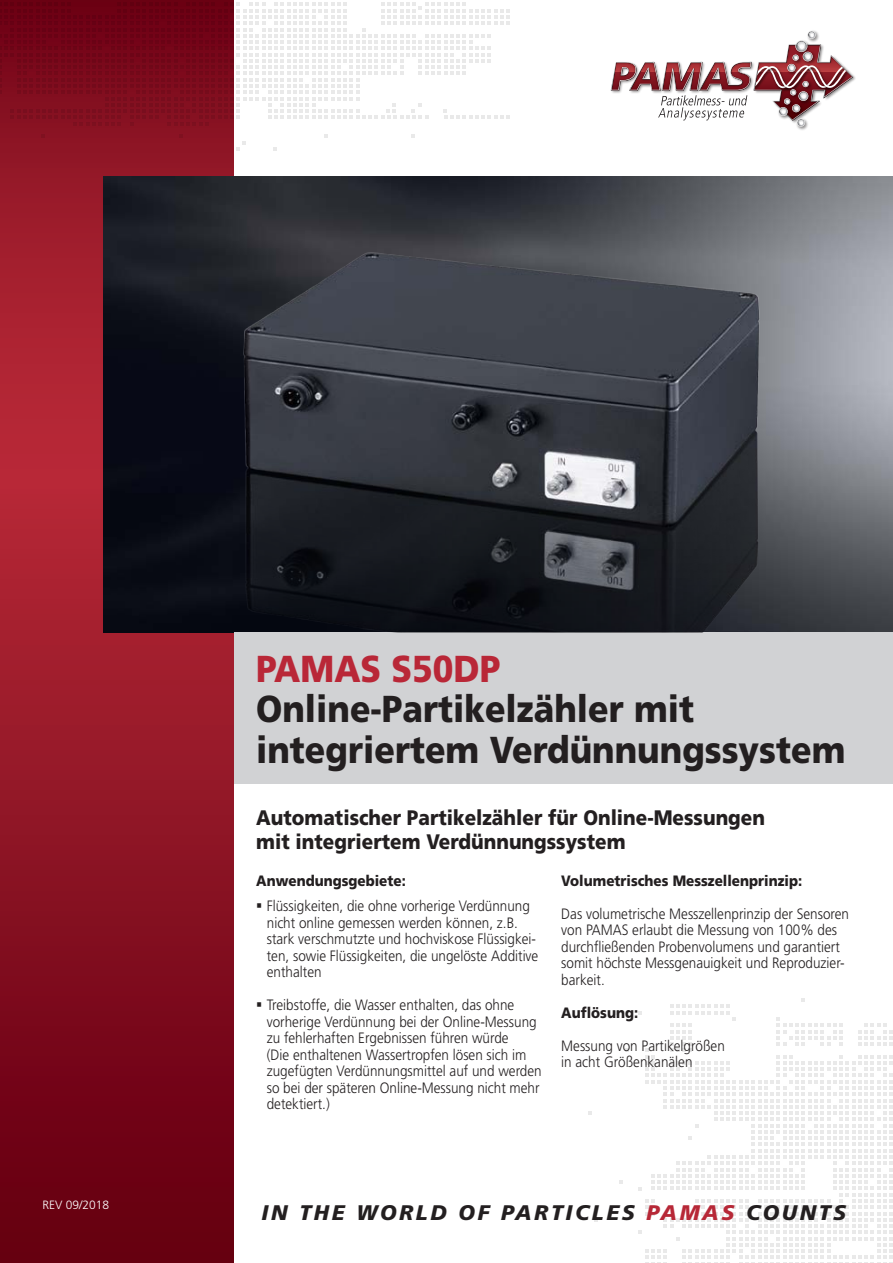
<style>
.page{position:relative;width:893px;height:1263px;background:#fff}
.page>*{position:absolute;margin:0;border:0;box-sizing:border-box;transform-origin:0 0}
.t1{font:900 37.5px/40.5px "Frutiger";color:#231f20;scale:.9 1}
.t2{font:900 37.5px "Frutiger";color:#b92737;scale:.9 1}
.t3{font:italic 900 21.15px "Frutiger";letter-spacing:.125em;color:#231f20}
.t4{font:900 21px/24px "Frutiger";color:#231f20;scale:.9 1}
.t5{font:300 15px/16.5px "Frutiger";color:#231f20;scale:.9 1}
.t6{font:900 15px "Frutiger";color:#231f20;scale:.9 1}
.t7{font:300 12px "Frutiger";color:#fff}
.s1{color:#b72837}
</style>
<div class="page">
<svg style="left:0;top:126px;width:234px;height:1137px;background:#8c1223"></svg>
<img style="left:797px;top:127px;width:10px;height:3px">
<svg style="left:611px;top:31px;width:242px;height:96px"></svg>
<img style="left:103px;top:177px;width:790px;height:455px">
<div style="left:234px;top:632px;width:659px;height:151px;background:#d1d2d4"></div>
<svg style="left:588px;top:1111px;width:4px;height:4px"></svg>
<svg style="left:619px;top:1180px;width:4px;height:4px"></svg>
<svg style="left:594px;top:1218px;width:4px;height:4px"></svg>
<svg style="left:613px;top:1011px;width:4px;height:4px"></svg>
<svg style="left:638px;top:998px;width:255px;height:265px"></svg>
<svg style="left:626px;top:1048px;width:3px;height:4px"></svg>
<svg style="left:0;top:0;width:510px;height:126px"></svg>
<svg style="left:324px;top:134px;width:3px;height:4px"></svg>
<svg style="left:411px;top:134px;width:4px;height:4px"></svg>
<svg style="left:41px;top:134px;width:4px;height:4px"></svg>
<svg style="left:179px;top:134px;width:4px;height:4px"></svg>
<svg style="left:236px;top:141px;width:10px;height:10px"></svg>
<svg style="left:273px;top:147px;width:4px;height:4px"></svg>
<img style="left:209px;top:177px;width:575px;height:455px">
<p class="t7" style="left:43px;top:1198px;width:68px">REV 09/2018</p>
<h1 class="t2" style="left:256px;top:646px;width:273px">PAMAS S50DP</h1>
<h1 class="t1" style="left:256px;top:689px;width:656px">Online-Partikelzähler mit integriertem Verdünnungssystem</h1>
<h3 class="t4" style="left:256px;top:805px;width:567px">Automatischer Partikelzähler für Online-Messungen mit integriertem Verdünnungssystem</h3>
<p class="t6" style="left:256px;top:871px;width:168px">Anwendungsgebiete:</p>
<p class="t5" style="left:267px;top:898px;width:303px">Flüssigkeiten, die ohne vorherige Verdünnung nicht online gemessen werden können, z.B. stark verschmutzte und hochviskose Flüssigkei&shy;ten, sowie Flüssigkeiten, die ungelöste Additive enthalten</p>
<p class="t5" style="left:267px;top:997px;width:307px">Treibstoffe, die Wasser enthalten, das ohne vorherige Verdünnung bei der Online-Messung zu fehlerhaften Ergebnissen führen würde<br>(Die enthaltenen Wassertropfen lösen sich im zugefügten Verdünnungsmittel auf und werden so bei der späteren Online-Messung nicht mehr detektiert.)</p>
<p class="t6" style="left:561px;top:871px;width:269px">Volumetrisches Messzellenprinzip:</p>
<p class="t5" style="left:561px;top:906px;width:321px">Das volumetrische Messzellenprinzip der Sensoren von PAMAS erlaubt die Messung von 100% des durchfließenden Probenvolumens und garantiert somit höchste Messgenauigkeit und Reproduzier&shy;barkeit.</p>
<p class="t6" style="left:561px;top:1003px;width:87px">Auflösung:</p>
<p class="t5" style="left:561px;top:1038px;width:183px">Messung von Partikelgrößen in acht Größenkanälen</p>
<h2 class="t3" style="left:261px;top:1200px;width:586px">IN THE WORLD OF PARTICLES <span class="s1">PAMAS</span> COUNTS</h2>
</div>
